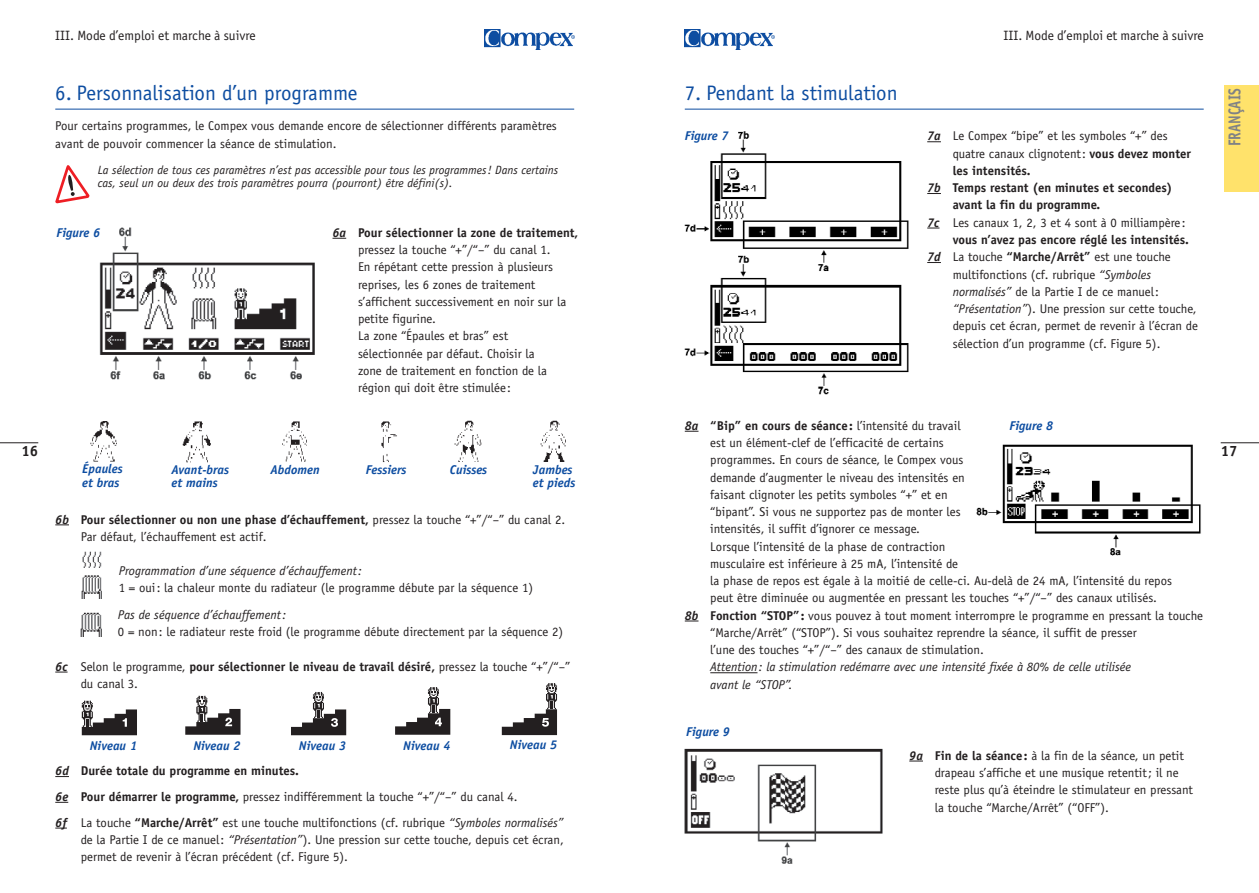
<style>
.page{position:relative;width:1259px;height:893px;background:#fff}
.page>*{position:absolute;margin:0;border:0;box-sizing:border-box;transform-origin:0 0}
.t1{font:21px "Officina Sans";color:#0d4da1}
.t2{font:700 17.25px "Officina Sans";color:#808285;scale:.8 1}
.t3{font:700 15px "Officina Sans";color:#231f20}
.t4{font:13.5px "Officina Sans";color:#231f20}
.t5{font:12.75px/17.2px "Officina Sans";color:#231f20}
.t6{font:italic 12.75px/17.2px "Officina Sans";color:#231f20}
.t7{font:700 12.75px "Officina Sans";color:#231f20}
.t8{font:italic 700 12.75px/13.5px "Officina Sans";color:#0d4da1}
.t9{font:italic 12px/13.5px "Officina Sans";color:#231f20}
.s1{font-weight:700;font-style:italic}
.s2{font-weight:700}
.s3{font-style:italic}
.s4{font-weight:400}
</style>
<div class="page">
<svg style="left:685px;top:431px;width:13px;height:1px"></svg>
<svg style="left:685px;top:621px;width:13px;height:1px"></svg>
<hr style="left:710px;top:672px;width:47px;height:1px;background:#231f20">
<img style="left:976px;top:444px;width:225px;height:112px">
<img style="left:485px;top:30px;width:89px;height:20px">
<img style="left:685px;top:30px;width:89px;height:20px">
<hr style="left:1220px;top:442px;width:38px;height:1px;background:#231f20">
<hr style="left:0;top:442px;width:38px;height:1px;background:#231f20">
<div style="left:1225px;top:85px;width:33px;height:106px;background:#ffe26b"></div>
<hr style="left:55px;top:109px;width:519px;height:1px;background:#0d4da1">
<img style="left:99px;top:227px;width:216px;height:153px">
<img style="left:90px;top:421px;width:27px;height:41px">
<img style="left:182px;top:421px;width:29px;height:42px">
<img style="left:282px;top:421px;width:25px;height:41px">
<img style="left:381px;top:421px;width:16px;height:42px">
<img style="left:454px;top:421px;width:28px;height:41px">
<img style="left:540px;top:421px;width:26px;height:41px">
<img style="left:81px;top:551px;width:20px;height:47px">
<img style="left:81px;top:612px;width:20px;height:24px">
<svg style="left:82px;top:701px;width:55px;height:34px"></svg>
<svg style="left:185px;top:696px;width:55px;height:39px"></svg>
<svg style="left:291px;top:692px;width:55px;height:43px"></svg>
<svg style="left:395px;top:687px;width:55px;height:48px"></svg>
<hr style="left:685px;top:109px;width:518px;height:1px;background:#0d4da1">
<img style="left:684px;top:131px;width:225px;height:264px">
<img style="left:684px;top:748px;width:199px;height:116px">
<svg style="left:927px;top:141px;width:14px;height:1px"></svg>
<svg style="left:927px;top:193px;width:14px;height:1px"></svg>
<svg style="left:927px;top:228px;width:12px;height:1px"></svg>
<svg style="left:927px;top:262px;width:14px;height:1px"></svg>
<div style="left:57px;top:228px;width:46px;height:14px;background:#fff"></div>
<svg style="left:55px;top:525px;width:14px;height:1px"></svg>
<svg style="left:332px;top:238px;width:14px;height:1px"></svg>
<svg style="left:55px;top:776px;width:14px;height:1px"></svg>
<svg style="left:55px;top:802px;width:13px;height:1px"></svg>
<svg style="left:55px;top:828px;width:12px;height:1px"></svg>
<svg style="left:502px;top:683px;width:55px;height:52px"></svg>
<svg style="left:55px;top:672px;width:13px;height:1px"></svg>
<div style="left:685px;top:131px;width:46px;height:21px;background:#fff"></div>
<svg style="left:909px;top:761px;width:14px;height:1px"></svg>
<svg style="left:55px;top:165px;width:34px;height:38px"></svg>
<p class="t4" style="left:55px;top:27px;width:202px">III. Mode d’emploi et marche à suivre</p>
<h1 class="t1" style="left:55px;top:81px;width:304px">6. Personnalisation d’un programme</h1>
<p class="t5" style="left:55px;top:117px;width:503px">Pour certains programmes, le Compex vous demande encore de sélectionner différents paramètres avant de pouvoir commencer la séance de stimulation.</p>
<p class="t9" style="left:98px;top:163px;width:462px">La sélection de tous ces paramètres n’est pas accessible pour tous les programmes! Dans certains cas, seul un ou deux des trois paramètres pourra (pourront) être défini(s).</p>
<p class="t8" style="left:57px;top:226px;width:45px">Figure 6</p>
<p class="t5" style="left:358px;top:224px;width:222px;text-indent:-26px"><span class="s1">6a</span> <span class="s2">Pour sélectionner la zone de traitement, </span>pressez la touche “+”/“–” du canal 1.<br>En répétant cette pression à plusieurs reprises, les 6 zones de traitement s’affichent successivement en noir sur la petite figurine.<br>La zone “Épaules et bras” est<br>sélectionnée par défaut. Choisir la<br>zone de traitement en fonction de la région qui doit être stimulée:</p>
<h1 class="t1" style="left:685px;top:81px;width:214px">7. Pendant la stimulation</h1>
<p class="t8" style="left:685px;top:129px;width:45px">Figure 7</p>
<p class="t4" style="left:1003px;top:27px;width:202px">III. Mode d’emploi et marche à suivre</p>
<p class="t5" style="left:927px;top:128px;width:242px"><span class="s1">7a</span> Le Compex “bipe” et les symboles “+” des</p>
<p class="t5" style="left:952px;top:145px;width:240px">quatre canaux clignotent: <span class="s2">vous devez monter</span></p>
<p class="t7" style="left:952px;top:163px;width:79px">les intensités.</p>
<p class="t7" style="left:927px;top:180px;width:247px"><span class="s3">7b</span> Temps restant (en minutes et secondes)</p>
<p class="t7" style="left:952px;top:197px;width:149px">avant la fin du programme.</p>
<p class="t5" style="left:927px;top:214px;width:260px"><span class="s1">7c</span> Les canaux 1, 2, 3 et 4 sont à 0 milliampère:</p>
<p class="t7" style="left:952px;top:232px;width:238px">vous n’avez pas encore réglé les intensités.</p>
<p class="t5" style="left:927px;top:248px;width:245px"><span class="s1">7d</span> La touche <span class="s2">“Marche/Arrêt”</span> est une touche</p>
<p class="t5" style="left:952px;top:266px;width:200px">multifonctions (cf. rubrique <span class="s3">“Symboles</span></p>
<p class="t5" style="left:952px;top:283px;width:208px"><span class="s3">normalisés”</span> de la Partie I de ce manuel:</p>
<p class="t5" style="left:952px;top:300px;width:245px"><span class="s3">“Présentation”</span>). Une pression sur cette touche,</p>
<p class="t5" style="left:952px;top:317px;width:247px">depuis cet écran, permet de revenir à l’écran de</p>
<p class="t5" style="left:952px;top:335px;width:209px">sélection d’un programme (cf. Figure 5).</p>
<h2 class="t2" style="left:1223px;top:146px;width:74px;rotate:-90deg">FRANÇAIS</h2>
<p class="t7" style="left:685px;top:418px;width:277px"><span class="s3">8a</span> “Bip” en cours de séance: <span class="s4">l’intensité du travail</span></p>
<p class="t5" style="left:710px;top:434px;width:235px">est un élément-clef de l’efficacité de certains</p>
<p class="t5" style="left:710px;top:452px;width:255px">programmes. En cours de séance, le Compex vous</p>
<p class="t5" style="left:710px;top:469px;width:256px">demande d’augmenter le niveau des intensités en</p>
<p class="t5" style="left:710px;top:486px;width:239px">faisant clignoter les petits symboles “+” et en</p>
<p class="t5" style="left:710px;top:503px;width:252px">“bipant”. Si vous ne supportez pas de monter les</p>
<p class="t5" style="left:710px;top:521px;width:211px">intensités, il suffit d’ignorer ce message.</p>
<p class="t5" style="left:710px;top:538px;width:237px">Lorsque l’intensité de la phase de contraction</p>
<p class="t5" style="left:710px;top:555px;width:249px">musculaire est inférieure à 25 mA, l’intensité de</p>
<p class="t5" style="left:710px;top:572px;width:463px">la phase de repos est égale à la moitié de celle-ci. Au-delà de 24 mA, l’intensité du repos</p>
<p class="t5" style="left:710px;top:590px;width:448px">peut être diminuée ou augmentée en pressant les touches “+”/“–” des canaux utilisés.</p>
<p class="t5" style="left:685px;top:607px;width:520px"><span class="s1">8b</span> <span class="s2">Fonction “STOP” :</span> vous pouvez à tout moment interrompre le programme en pressant la touche</p>
<p class="t5" style="left:710px;top:624px;width:428px">“Marche/Arrêt” (“STOP”). Si vous souhaitez reprendre la séance, il suffit de presser</p>
<p class="t5" style="left:710px;top:641px;width:275px">l’une des touches “+”/“–” des canaux de stimulation.</p>
<p class="t6" style="left:710px;top:659px;width:422px">Attention: la stimulation redémarre avec une intensité fixée à 80% de celle utilisée avant le “STOP”.</p>
<p class="t8" style="left:1009px;top:419px;width:45px">Figure 8</p>
<p class="t3" style="left:22px;top:441px;width:18px">16</p>
<p class="t3" style="left:1220px;top:441px;width:18px">17</p>
<p class="t8" style="left:82px;top:462px;width:42px">Épaules et bras</p>
<p class="t8" style="left:172px;top:462px;width:59px">Avant-bras et mains</p>
<p class="t8" style="left:271px;top:462px;width:51px">Abdomen</p>
<p class="t8" style="left:366px;top:462px;width:42px">Fessiers</p>
<p class="t8" style="left:450px;top:462px;width:39px">Cuisses</p>
<p class="t8" style="left:533px;top:462px;width:44px">Jambes et pieds</p>
<p class="t5" style="left:81px;top:511px;width:486px;text-indent:-26px"><span class="s1">6b</span> <span class="s2">Pour sélectionner ou non une phase d’échauffement,</span> pressez la touche “+”/“–” du canal 2.<br>Par défaut, l’échauffement est actif.</p>
<p class="t6" style="left:119px;top:562px;width:245px">Programmation d’une séquence d’échauffement:</p>
<p class="t5" style="left:119px;top:579px;width:416px">1 = oui: la chaleur monte du radiateur (le programme débute par la séquence 1)</p>
<p class="t6" style="left:118px;top:606px;width:170px">Pas de séquence d’échauffement:</p>
<p class="t5" style="left:118px;top:623px;width:447px">0 = non: le radiateur reste froid (le programme débute directement par la séquence 2)</p>
<p class="t5" style="left:81px;top:658px;width:491px;text-indent:-26px"><span class="s1">6c</span> Selon le programme, <span class="s2">pour sélectionner le niveau de travail désiré,</span> pressez la touche “+”/“–” du canal 3.</p>
<p class="t8" style="left:90px;top:739px;width:49px">Niveau 1</p>
<p class="t8" style="left:193px;top:739px;width:49px">Niveau 2</p>
<p class="t8" style="left:299px;top:739px;width:49px">Niveau 3</p>
<p class="t8" style="left:403px;top:739px;width:49px">Niveau 4</p>
<p class="t8" style="left:510px;top:738px;width:49px">Niveau 5</p>
<p class="t5" style="left:55px;top:758px;width:510px;line-height:25.8px"><span class="s1">6d</span> <span class="s2">Durée totale du programme en minutes.<br></span><span class="s1">6e</span> <span class="s2">Pour démarrer le programme,</span> pressez indifféremment la touche “+”/“–” du canal 4.<br><span class="s1">6f</span> La touche <span class="s2">“Marche/Arrêt”</span> est une touche multifonctions (cf. rubrique <span class="s3">“Symboles normalisés”</span></p>
<p class="t5" style="left:81px;top:831px;width:484px">de la Partie I de ce manuel: <span class="s3">“Présentation”</span>). Une pression sur cette touche, depuis cet écran, permet de revenir à l’écran précédent (cf. Figure 5).</p>
<p class="t8" style="left:686px;top:725px;width:45px">Figure 9</p>
<p class="t5" style="left:935px;top:747px;width:260px;text-indent:-26px"><span class="s1">9a</span> <span class="s2">Fin de la séance:</span> à la fin de la séance, un petit drapeau s’affiche et une musique retentit; il ne reste plus qu’à éteindre le stimulateur en pressant la touche “Marche/Arrêt” (“OFF”).</p>
</div>
